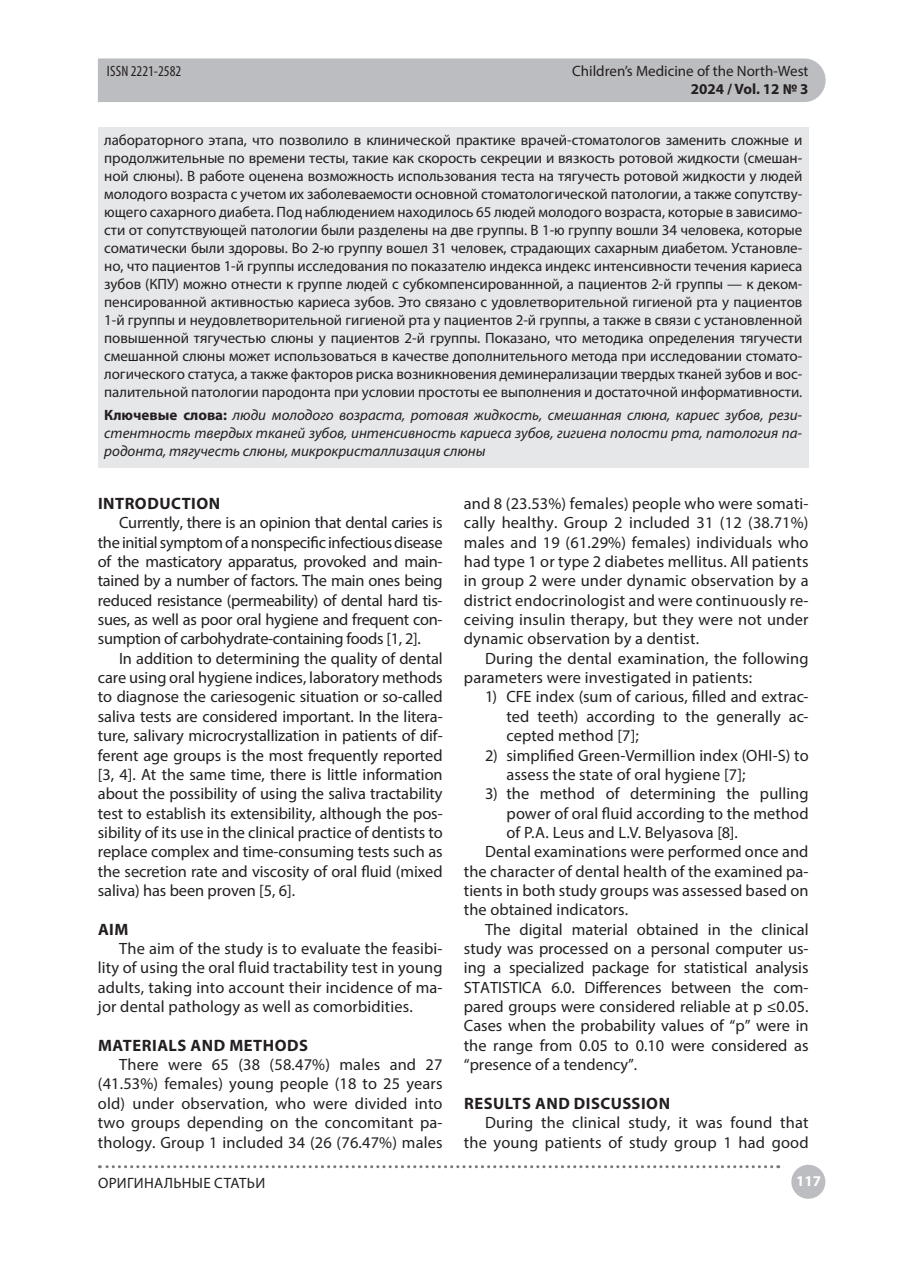
<style>
.page{position:relative;width:915px;height:1276px;background:#fff}
.page>*{position:absolute;margin:0;border:0;box-sizing:border-box;transform-origin:0 0}
.t1{font:700 16.5px "Myriad Pro";letter-spacing:.03em;color:#231f20}
.t2{font:16.35px/19.4px "Myriad Pro";letter-spacing:.005em;color:#231f20;text-align:justify}
.t3{font:15px/18px "Myriad Pro";letter-spacing:-.005em;color:#231f20;text-align:justify}
.t4{font:italic 15px/18px "Myriad Pro";color:#231f20;text-align:justify}
.t5{font:15px "Myriad Pro";letter-spacing:.02em;color:#231f20}
.t6{font:700 15px "Myriad Pro";color:#231f20}
.t7{font:condensed 15px "Myriad Pro";color:#231f20}
.t8{font:700 15px "Myriad Pro";color:#fff}
.s1{font-weight:700;font-style:normal}
</style>
<div class="page">
<div style="left:98px;top:58px;width:727px;height:44px;background:#bcbdc0"></div>
<div style="left:791px;top:1164px;width:34px;height:34px;background:#bcbdc0;border-radius:50%"></div>
<svg style="left:99px;top:1165px;width:672px;height:3px"></svg>
<div style="left:98px;top:128px;width:710px;height:340px;background:#e6e7e9"></div>
<p class="t7" style="left:107px;top:66px;width:76px">ISSN 2221-2582</p>
<p class="t3" style="left:572px;top:64px;width:238px">Children’s Medicine of the North-West</p>
<p class="t6" style="left:690px;top:84px;width:119px">2024 / Vol. 12 № 3</p>
<p class="t3" style="left:104px;top:132px;width:699px">лабораторного этапа, что позволило в клинической практике врачей-стоматологов заменить сложные и продолжительные по времени тесты, такие как скорость секреции и вязкость ротовой жидкости (смешан&shy;ной слюны). В работе оценена возможность использования теста на тягучесть ротовой жидкости у людей молодого возраста с учетом их заболеваемости основной стоматологической патологии, а также сопутству&shy;ющего сахарного диабета. Под наблюдением находилось 65 людей молодого возраста, которые в зависимо&shy;сти от сопутствующей патологии были разделены на две группы. В 1-ю группу вошли 34 человека, которые соматически были здоровы. Во 2-ю группу вошел 31 человек, страдающих сахарным диабетом. Установле&shy;но, что пациентов 1-й группы исследования по показателю индекса индекс интенсивности течения кариеса зубов (КПУ) можно отнести к группе людей с субкомпенсированнной, а пациентов 2-й группы — к деком&shy;пенсированной активностью кариеса зубов. Это связано с удовлетворительной гигиеной рта у пациентов 1-й группы и неудовлетворительной гигиеной рта у пациентов 2-й группы, а также в связи с установленной повышенной тягучестью слюны у пациентов 2-й группы. Показано, что методика определения тягучести смешанной слюны может использоваться в качестве дополнительного метода при исследовании стомато&shy;логического статуса, а также факторов риска возникновения деминерализации твердых тканей зубов и вос&shy;палительной патологии пародонта при условии простоты ее выполнения и достаточной информативности.</p>
<p class="t4" style="left:104px;top:407px;width:699px"><span class="s1">Ключевые слова:</span> люди молодого возраста, ротовая жидкость, смешанная слюна, кариес зубов, рези&shy;стентность твердых тканей зубов, интенсивность кариеса зубов, гигиена полости рта, патология па&shy;родонта, тягучесть слюны, микрокристаллизация слюны</p>
<p class="t1" style="left:98px;top:497px;width:124px">INTRODUCTION</p>
<p class="t2" style="left:98px;top:514px;width:346px;text-indent:21px">Currently, there is an opinion that dental caries is the initial symptom of a nonspecific infectious disease of the masticatory apparatus, provoked and main&shy;tained by a number of factors. The main ones being reduced resistance (permeability) of dental hard tis&shy;sues, as well as poor oral hygiene and frequent con&shy;sumption of carbohydrate-containing foods [1, 2].</p>
<p class="t2" style="left:98px;top:650px;width:346px;text-indent:21px">In addition to determining the quality of dental care using oral hygiene indices, laboratory methods to diagnose the cariesogenic situation or so-called saliva tests are considered important. In the litera&shy;ture, salivary microcrystallization in patients of dif&shy;ferent age groups is the most frequently reported [3, 4]. At the same time, there is little information about the possibility of using the saliva tractability test to establish its extensibility, although the pos&shy;sibility of its use in the clinical practice of dentists to replace complex and time-consuming tests such as the secretion rate and viscosity of oral fluid (mixed saliva) has been proven [5, 6].</p>
<p class="t1" style="left:98px;top:923px;width:32px">AIM</p>
<p class="t2" style="left:98px;top:940px;width:346px;text-indent:21px">The aim of the study is to evaluate the feasibi&shy;lity of using the oral fluid tractability test in young adults, taking into account their incidence of ma&shy;jor dental pathology as well as comorbidities.</p>
<p class="t1" style="left:98px;top:1039px;width:211px">MATERIALS AND METHODS</p>
<p class="t2" style="left:98px;top:1056px;width:346px;text-indent:21px">There were 65 (38 (58.47%) males and 27 (41.53%) females) young people (18 to 25 years old) under observation, who were divided into two groups depending on the concomitant pa&shy;thology. Group 1 included 34 (26 (76.47%) males</p>
<p class="t2" style="left:463px;top:495px;width:346px">and 8 (23.53%) females) people who were somati&shy;cally healthy. Group 2 included 31 (12 (38.71%) males and 19 (61.29%) females) individuals who had type 1 or type 2 diabetes mellitus. All patients in group 2 were under dynamic observation by a district endocrinologist and were continuously re&shy;ceiving insulin therapy, but they were not under dynamic observation by a dentist.</p>
<p class="t2" style="left:463px;top:650px;width:346px;text-indent:21px">During the dental examination, the following parameters were investigated in patients:</p>
<p class="t2" style="left:506px;top:688px;width:303px;text-indent:-21px">1) CFE index (sum of carious, filled and extrac&shy;ted teeth) according to the generally ac&shy;cepted method [7];</p>
<p class="t2" style="left:506px;top:746px;width:303px;text-indent:-21px">2) simplified Green-Vermillion index (OHI-S) to assess the state of oral hygiene [7];</p>
<p class="t2" style="left:485px;top:785px;width:325px">3) the method of determining the pulling</p>
<p class="t2" style="left:506px;top:804px;width:303px">power of oral fluid according to the method</p>
<p class="t2" style="left:506px;top:824px;width:233px">of P.A. Leus and L.V. Belyasova [8].</p>
<p class="t2" style="left:485px;top:843px;width:325px">Dental examinations were performed once and</p>
<p class="t2" style="left:463px;top:862px;width:346px">the character of dental health of the examined pa-</p>
<p class="t2" style="left:463px;top:882px;width:346px">tients in both study groups was assessed based on</p>
<p class="t2" style="left:463px;top:901px;width:166px">the obtained indicators.</p>
<p class="t2" style="left:485px;top:921px;width:325px">The digital material obtained in the clinical</p>
<p class="t2" style="left:463px;top:940px;width:346px">study was processed on a personal computer us-</p>
<p class="t2" style="left:463px;top:959px;width:346px">ing a specialized package for statistical analysis</p>
<p class="t2" style="left:463px;top:979px;width:346px">STATISTICA 6.0. Differences between the com-</p>
<p class="t2" style="left:463px;top:998px;width:346px">pared groups were considered reliable at p ≤0.05.</p>
<p class="t2" style="left:463px;top:1017px;width:346px">Cases when the probability values of “p” were in</p>
<p class="t2" style="left:463px;top:1037px;width:346px">the range from 0.05 to 0.10 were considered as</p>
<p class="t2" style="left:463px;top:1056px;width:175px">“presence of a tendency”.</p>
<p class="t1" style="left:464px;top:1097px;width:207px">RESULTS AND DISCUSSION</p>
<p class="t2" style="left:463px;top:1114px;width:346px;text-align:right">During the clinical study, it was found that the young patients of study group 1 had good</p>
<p class="t5" style="left:98px;top:1177px;width:169px">ОРИГИНАЛЬНЫЕ СТАТЬИ</p>
<p class="t8" style="left:796px;top:1175px;width:26px">117</p>
</div>
